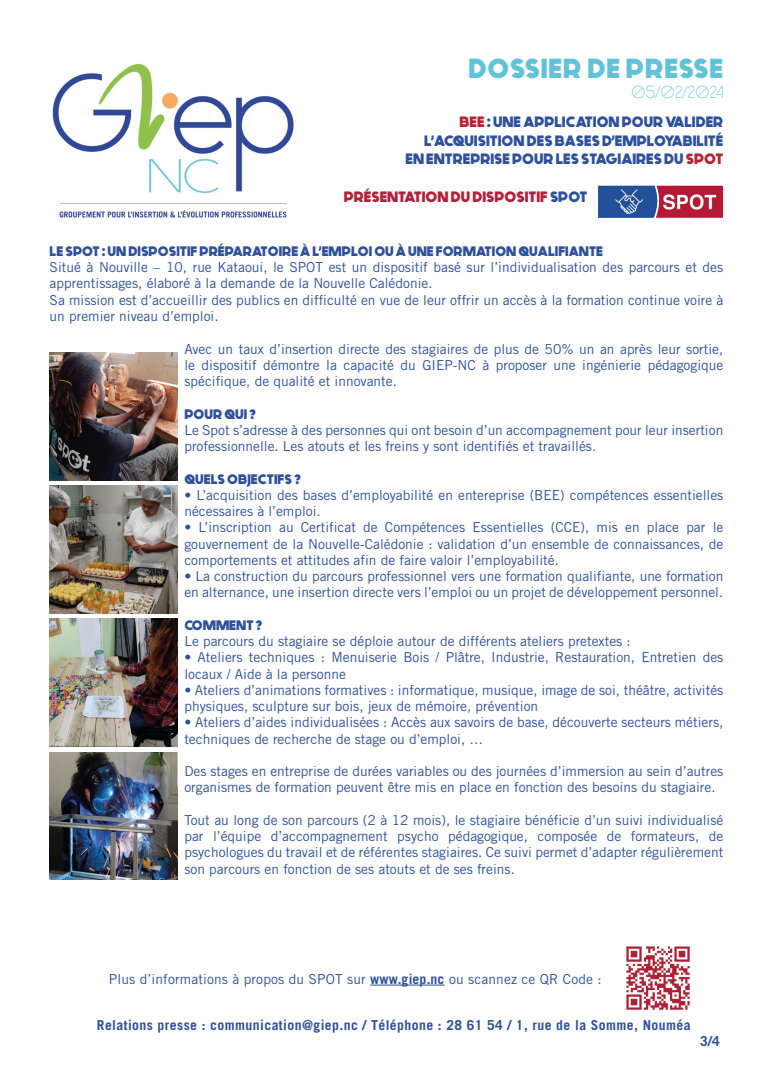
<style>
.page{position:relative;width:773px;height:1081px;background:#fff}
.page>*{position:absolute;margin:0;border:0;box-sizing:border-box;transform-origin:0 0}
.Sous_titre_sommaire{font:700 27.5px "Generica";letter-spacing:.03em;color:#61c3d9}
.Sous_titre_sommaire-2{font:17.5px "Generica";letter-spacing:.03em;color:#61c3d9}
.Sous_titre_sommaire-3{font:700 15px "Generica";color:#2e519c}
.Sous_titre_sommaire-4{font:700 15px "Generica";color:#b32039}
.Sous_titre_sommaire-5{font:13.75px/16.2px "Trade Gothic";color:#2f509b}
.Sous_titre_sommaire-6{font:700 13.75px "Generica";color:#2f509b}
.Sous_titre_sommaire-7{font:700 13.75px "Trade Gothic";letter-spacing:.03em;color:#2f509b}
.s1{color:#b72335}
.s2{color:#2e519c}
.s3{font-weight:700}
</style>
<div class="page">
<img style="left:52px;top:63px;width:242px;height:155px">
<hr style="left:370px;top:984px;width:74px;height:1px;background:#2f509b">
<img style="left:626px;top:946px;width:64px;height:64px">
<img style="left:50px;top:485px;width:127px;height:128px">
<img style="left:50px;top:618px;width:127px;height:128px">
<img style="left:50px;top:353px;width:127px;height:127px">
<img style="left:50px;top:752px;width:127px;height:127px">
<img style="left:598px;top:185px;width:124px;height:32px">
<p class="Sous_titre_sommaire" style="left:468px;top:52px;width:256px">DOSSIER DE PRESSE</p>
<p class="Sous_titre_sommaire-2" style="left:631px;top:81px;width:93px">05/02/2024</p>
<p class="Sous_titre_sommaire-3" style="left:459px;top:113px;width:265px"><span class="s1">BEE</span> : UNE APPLICATION POUR VALIDER</p>
<p class="Sous_titre_sommaire-3" style="left:424px;top:131px;width:300px">L’ACQUISITION DES BASES D’EMPLOYABILITÉ</p>
<p class="Sous_titre_sommaire-3" style="left:405px;top:150px;width:319px">EN ENTREPRISE POUR LES STAGIAIRES DU <span class="s1">SPOT</span></p>
<p class="Sous_titre_sommaire-4" style="left:344px;top:188px;width:245px">PRÉSENTATION DU DISPOSITIF <span class="s2">SPOT</span></p>
<p class="Sous_titre_sommaire-6" style="left:50px;top:243px;width:555px">LE SPOT : UN DISPOSITIF PRÉPARATOIRE À L’EMPLOI OU À UNE FORMATION QUALIFIANTE</p>
<p class="Sous_titre_sommaire-5" style="left:50px;top:259px;width:675px">Situé à Nouville – 10, rue Kataoui, le SPOT est un dispositif basé sur l’individualisation des parcours et des apprentissages, élaboré à la demande de la Nouvelle Calédonie.</p>
<p class="Sous_titre_sommaire-5" style="left:50px;top:291px;width:675px">Sa mission est d’accueillir des publics en difficulté en vue de leur offrir un accès à la formation continue voire à un premier niveau d’emploi.</p>
<p class="Sous_titre_sommaire-5" style="left:184px;top:340px;width:540px;text-align:justify">Avec un taux d’insertion directe des stagiaires de plus de 50% un an après leur sortie, le dispositif démontre la capacité du GIEP-NC à proposer une ingénierie pédagogique spécifique, de qualité et innovante.</p>
<p class="Sous_titre_sommaire-6" style="left:184px;top:405px;width:73px">POUR QUI ?</p>
<p class="Sous_titre_sommaire-5" style="left:184px;top:421px;width:540px">Le Spot s’adresse à des personnes qui ont besoin d’un accompagnement pour leur insertion professionnelle. Les atouts et les freins y sont identifiés et travaillés.</p>
<p class="Sous_titre_sommaire-6" style="left:184px;top:470px;width:118px">QUELS OBJECTIFS ?</p>
<p class="Sous_titre_sommaire-5" style="left:184px;top:486px;width:540px">• L’acquisition des bases d’employabilité en entereprise (BEE) compétences essentielles nécessaires à l’emploi.</p>
<p class="Sous_titre_sommaire-5" style="left:184px;top:519px;width:540px;text-align:justify">• L’inscription au Certificat de Compétences Essentielles (CCE), mis en place par le gouvernement de la Nouvelle-Calédonie : validation d’un ensemble de connaissances, de comportements et attitudes afin de faire valoir l’employabilité.</p>
<p class="Sous_titre_sommaire-5" style="left:184px;top:568px;width:540px">• La construction du parcours professionnel vers une formation qualifiante, une formation en alternance, une insertion directe vers l’emploi ou un projet de développement personnel.</p>
<p class="Sous_titre_sommaire-6" style="left:184px;top:617px;width:80px">COMMENT ?</p>
<p class="Sous_titre_sommaire-5" style="left:184px;top:633px;width:448px">Le parcours du stagiaire se déploie autour de différents ateliers pretextes :</p>
<p class="Sous_titre_sommaire-5" style="left:184px;top:649px;width:540px">• Ateliers techniques : Menuiserie Bois / Plâtre, Industrie, Restauration, Entretien des locaux / Aide à la personne</p>
<p class="Sous_titre_sommaire-5" style="left:184px;top:681px;width:540px">• Ateliers d’animations formatives : informatique, musique, image de soi, théâtre, activités physiques, sculpture sur bois, jeux de mémoire, prévention</p>
<p class="Sous_titre_sommaire-5" style="left:184px;top:714px;width:540px">• Ateliers d’aides individualisées : Accès aux savoirs de base, découverte secteurs métiers, techniques de recherche de stage ou d’emploi, …</p>
<p class="Sous_titre_sommaire-5" style="left:184px;top:763px;width:540px">Des stages en entreprise de durées variables ou des journées d’immersion au sein d’autres organismes de formation peuvent être mis en place en fonction des besoins du stagiaire.</p>
<p class="Sous_titre_sommaire-5" style="left:184px;top:811px;width:540px;text-align:justify">Tout au long de son parcours (2 à 12 mois), le stagiaire bénéficie d’un suivi individualisé par l’équipe d’accompagnement psycho pédagogique, composée de formateurs, de psychologues du travail et de référentes stagiaires. Ce suivi permet d’adapter régulièrement son parcours en fonction de ses atouts et de ses freins.</p>
<p class="Sous_titre_sommaire-5" style="left:109px;top:970px;width:494px">Plus d’informations à propos du SPOT sur <span class="s3">www.giep.nc</span> ou scannez ce QR Code :</p>
<p class="Sous_titre_sommaire-7" style="left:97px;top:1017px;width:595px">Relations presse : communication@giep.nc / Téléphone : 28 61 54 / 1, rue de la Somme, Nouméa</p>
<p class="Sous_titre_sommaire-7" style="left:699px;top:1032px;width:21px">3/4</p>
</div>
